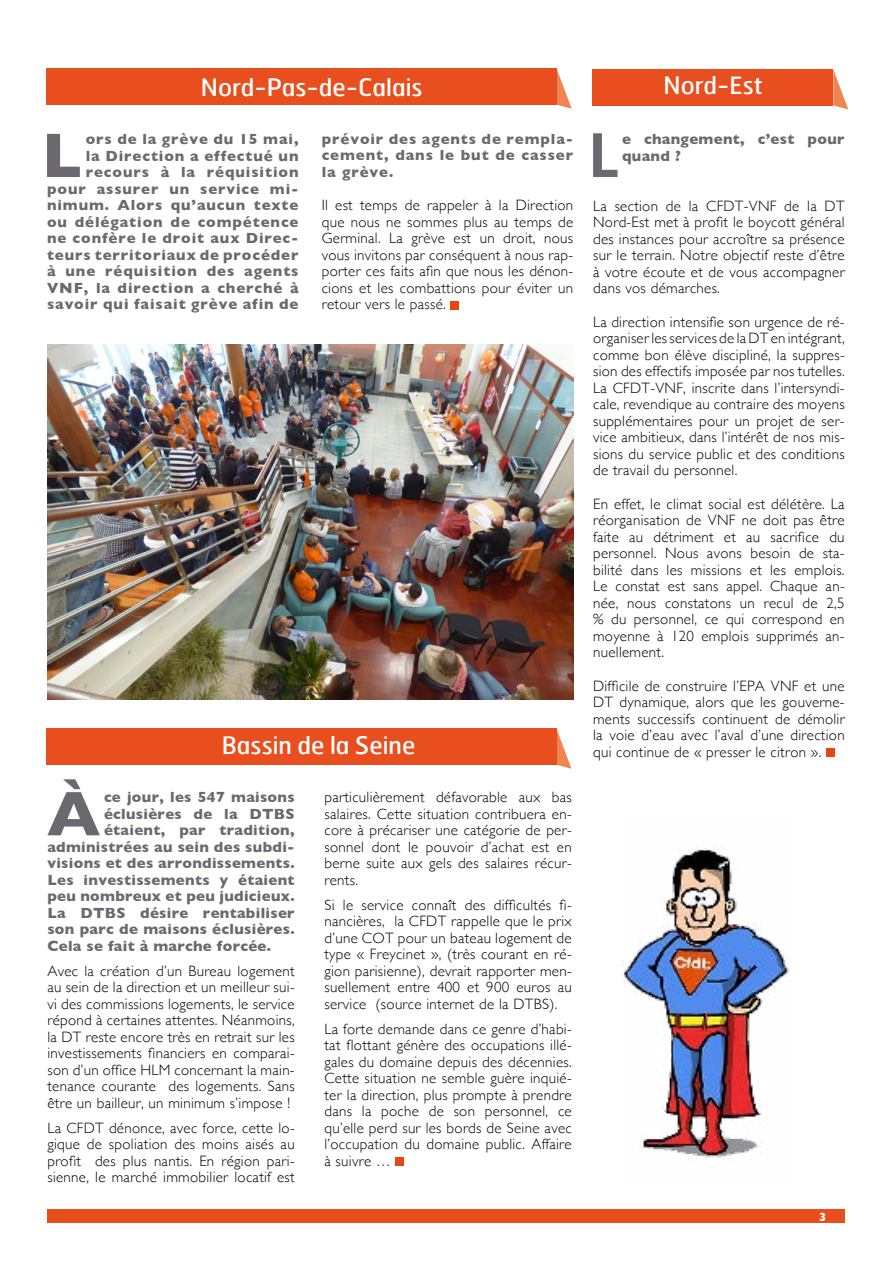
<style>
.page{position:relative;width:893px;height:1263px;background:#fff}
.page>*{position:absolute;margin:0;border:0;box-sizing:border-box;transform-origin:0 0}
.t1{font:700 63.75px "Gill Sans";color:#6b696f}
.t2{font:700 condensed 61.2px "Helvetica Neue LT Com";color:#6b696f}
.t3{font:24px "Hermes";color:#fff}
.t4{font:300 15px/16.5px "Gill Sans";letter-spacing:.02em;color:#000;text-align:justify}
.t5{font:700 15px/16.5px "Gill Sans";letter-spacing:.06em;color:#6b696f;text-align:right}
.t6{font:700 15px/16.5px "Gill Sans";letter-spacing:.02em;color:#6b696f}
.t7{font:700 12px "Gill Sans";color:#fff}
</style>
<div class="page">
<div style="left:47px;top:1209px;width:798px;height:14px;background:#e94e1e"></div>
<div style="left:396px;top:1157px;width:8px;height:9px;background:#e84610"></div>
<svg style="left:556px;top:729px;width:15px;height:40px"></svg>
<div style="left:46px;top:729px;width:510px;height:36px;background:#e94e1e"></div>
<div style="left:826px;top:748px;width:9px;height:9px;background:#e84610"></div>
<svg style="left:833px;top:69px;width:15px;height:40px"></svg>
<div style="left:592px;top:69px;width:241px;height:36px;background:#e94e1e"></div>
<svg style="left:557px;top:70px;width:15px;height:39px"></svg>
<div style="left:46px;top:69px;width:511px;height:36px;background:#e94e1e"></div>
<div style="left:451px;top:301px;width:8px;height:8px;background:#e84610"></div>
<img style="left:47px;top:344px;width:526px;height:355px">
<img style="left:623px;top:846px;width:166px;height:314px">
<h3 class="t3" style="left:201px;top:72px;width:223px">Nord-Pas-de-Calais</h3>
<h3 class="t3" style="left:663px;top:70px;width:101px">Nord-Est</h3>
<p class="t5" style="left:47px;top:130px;width:253px">ors de la grève du 15 mai,<br>la Direction a effectué un recours à la réquisition pour assurer un service mi&shy;nimum. Alors qu’aucun texte ou délégation de compétence ne confère le droit aux Direc&shy;teurs territoriaux de procéder à une réquisition des agents<br>VNF, la direction a cherché à savoir qui faisait grève afin de</p>
<p class="t5" style="left:322px;top:130px;width:253px;text-align:justify">prévoir des agents de rempla&shy;cement, dans le but de casser la grève.</p>
<h1 class="t1" style="left:42px;top:105px;width:42px">L</h1>
<p class="t4" style="left:322px;top:197px;width:253px">Il est temps de rappeler à la Direction que nous ne sommes plus au temps de Germinal. La grève est un droit, nous vous invitons par conséquent à nous rap&shy;porter ces faits afin que nous les dénon&shy;cions et les combattions pour éviter un retour vers le passé.</p>
<h3 class="t3" style="left:222px;top:730px;width:195px">Bassin de la Seine</h3>
<h1 class="t1" style="left:47px;top:763px;width:55px">À</h1>
<p class="t6" style="left:104px;top:789px;width:192px">ce jour, les 547 maisons</p>
<p class="t6" style="left:104px;top:805px;width:192px">éclusières de la DTBS</p>
<p class="t6" style="left:104px;top:822px;width:192px">étaient, par tradition,</p>
<p class="t6" style="left:47px;top:838px;width:249px">administrées au sein des subdi-</p>
<p class="t6" style="left:47px;top:855px;width:249px">visions et des arrondissements.</p>
<p class="t6" style="left:47px;top:871px;width:249px">Les investissements y étaient</p>
<p class="t6" style="left:47px;top:888px;width:249px">peu nombreux et peu judicieux.</p>
<p class="t6" style="left:47px;top:904px;width:249px">La DTBS désire rentabiliser</p>
<p class="t6" style="left:47px;top:921px;width:249px">son parc de maisons éclusières.</p>
<p class="t6" style="left:47px;top:937px;width:225px">Cela se fait à marche forcée.</p>
<p class="t4" style="left:47px;top:962px;width:249px">Avec la création d’un Bureau logement au sein de la direction et un meilleur sui&shy;vi des commissions logements, le service répond à certaines attentes. Néanmoins, la DT reste encore très en retrait sur les investissements financiers en comparai&shy;son d’un office HLM concernant la main&shy;tenance courante des logements. Sans être un bailleur, un minimum s’impose !</p>
<p class="t4" style="left:47px;top:1119px;width:249px">La CFDT dénonce, avec force, cette lo&shy;gique de spoliation des moins aisés au profit des plus nantis. En région pari&shy;sienne, le marché immobilier locatif est</p>
<p class="t4" style="left:324px;top:788px;width:249px">particulièrement défavorable aux bas salaires. Cette situation contribuera en&shy;core à précariser une catégorie de per&shy;sonnel dont le pouvoir d’achat est en berne suite aux gels des salaires récur&shy;rents.</p>
<p class="t4" style="left:324px;top:896px;width:249px">Si le service connaît des difficultés fi&shy;nancières, la CFDT rappelle que le prix d’une COT pour un bateau logement de type « Freycinet », (très courant en ré&shy;gion parisienne), devrait rapporter men&shy;suellement entre 400 et 900 euros au service (source internet de la DTBS).</p>
<p class="t4" style="left:324px;top:1020px;width:249px">La forte demande dans ce genre d’habi&shy;tat flottant génère des occupations illé&shy;gales du domaine depuis des décennies.<br>Cette situation ne semble guère inquié&shy;ter la direction, plus prompte à prendre dans la poche de son personnel, ce qu’elle perd sur les bords de Seine avec l’occupation du domaine public. Affaire à suivre …</p>
<h2 class="t2" style="left:590px;top:119px;width:30px">L</h2>
<p class="t6" style="left:622px;top:130px;width:224px">e changement, c’est pour quand ?</p>
<p class="t4" style="left:593px;top:197px;width:253px">La section de la CFDT-VNF de la DT Nord-Est met à profit le boycott général des instances pour accroître sa présence sur le terrain. Notre objectif reste d’être à votre écoute et de vous accompagner dans vos démarches.</p>
<p class="t4" style="left:593px;top:313px;width:253px">La direction intensifie son urgence de ré&shy;organiser les services de la DT en intégrant, comme bon élève discipliné, la suppres&shy;sion des effectifs imposée par nos tutelles.<br>La CFDT-VNF, inscrite dans l’intersyndi&shy;cale, revendique au contraire des moyens supplémentaires pour un projet de ser&shy;vice ambitieux, dans l’intérêt de nos mis&shy;sions du service public et des conditions de travail du personnel.</p>
<p class="t4" style="left:593px;top:495px;width:253px">En effet, le climat social est délétère. La réorganisation de VNF ne doit pas être faite au détriment et au sacrifice du personnel. Nous avons besoin de sta&shy;bilité dans les missions et les emplois.<br>Le constat est sans appel. Chaque an&shy;née, nous constatons un recul de 2,5 % du personnel, ce qui correspond en moyenne à 120 emplois supprimés an&shy;nuellement.</p>
<p class="t4" style="left:593px;top:677px;width:253px">Difficile de construire l’EPA VNF et une DT dynamique, alors que les gouverne&shy;ments successifs continuent de démolir la voie d’eau avec l’aval d’une direction qui continue de « presser le citron ».</p>
<p class="t7" style="left:819px;top:1207px;width:9px">3</p>
</div>
